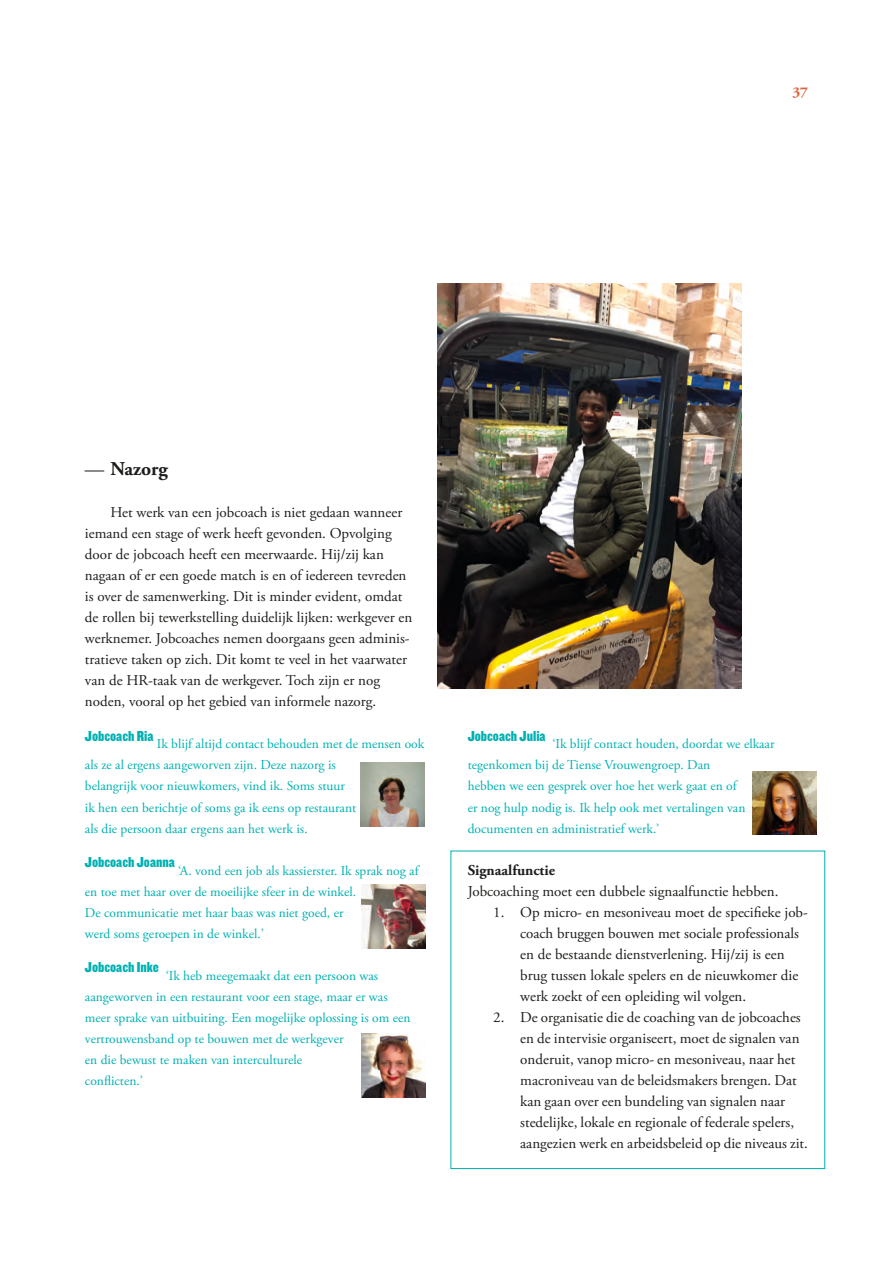
<style>
.page{position:relative;width:893px;height:1265px;background:#fff}
.page>*{position:absolute;margin:0;border:0;box-sizing:border-box;transform-origin:0 0}
.t1{font:700 19.5px "Adobe Garamond Pro";color:#1d1d1b}
.t2{font:15px/21px "Adobe Garamond Pro";color:#1d1d1b}
.t3{font:15px "Knockout 70 Full Welterwt";color:#00b0b1}
.t4{font:700 15px "Adobe Garamond Pro";color:#1d1d1b}
.t5{font:700 15px "Adobe Garamond Pro";color:#e1603a}
.t6{font:13.5px/21px "Adobe Garamond Pro";color:#00b0b1}
.s1{font-weight:400}
</style>
<div class="page">
<img style="left:438px;top:283px;width:304px;height:405px">
<img style="left:361px;top:885px;width:64px;height:63px">
<img style="left:361px;top:1033px;width:64px;height:64px">
<img style="left:361px;top:762px;width:64px;height:64px">
<img style="left:753px;top:771px;width:63px;height:64px">
<p class="t5" style="left:792px;top:84px;width:17px">37</p>
<h1 class="t1" style="left:85px;top:458px;width:84px"><span class="s1">—</span> Nazorg</h1>
<p class="t2" style="left:85px;top:502px;width:329px;text-indent:26px">Het werk van een jobcoach is niet gedaan wanneer iemand een stage of werk heeft gevonden. Opvolging door de jobcoach heeft een meerwaarde. Hij/zij kan nagaan of er een goede match is en of iedereen tevreden is over de samenwerking. Dit is minder evident, omdat de rollen bij tewerkstelling duidelijk lijken: werkgever en werknemer. Jobcoaches nemen doorgaans geen adminis&shy;tratieve taken op zich. Dit komt te veel in het vaarwater van de HR-taak van de werkgever. Toch zijn er nog noden, vooral op het gebied van informele nazorg.</p>
<p class="t3" style="left:85px;top:726px;width:70px">Jobcoach Ria</p>
<p class="t6" style="left:85px;top:734px;width:341px;text-indent:72px">Ik blijf altijd contact behouden met de mensen ook als ze al ergens aangeworven zijn. Deze nazorg is<br>belangrijk voor nieuwkomers, vind ik. Soms stuur<br>ik hen een berichtje of soms ga ik eens op restaurant<br>als die persoon daar ergens aan het werk is.</p>
<p class="t3" style="left:85px;top:852px;width:91px">Jobcoach Joanna</p>
<p class="t6" style="left:85px;top:860px;width:335px;text-indent:93px">‘A. vond een job als kassierster. Ik sprak nog af en toe met haar over de moeilijke sfeer in de winkel.<br>De communicatie met haar baas was niet goed, er<br>werd soms geroepen in de winkel.’</p>
<p class="t3" style="left:85px;top:957px;width:76px">Jobcoach Inke</p>
<p class="t6" style="left:85px;top:965px;width:327px;text-indent:81px">‘Ik heb meegemaakt dat een persoon was aangeworven in een restaurant voor een stage, maar er was meer sprake van uitbuiting. Een mogelijke oplossing is om een vertrouwensband op te bouwen met de werkgever<br>en die bewust te maken van interculturele<br>conflicten.’</p>
<p class="t3" style="left:468px;top:726px;width:79px">Jobcoach Julia</p>
<p class="t6" style="left:468px;top:734px;width:308px;text-indent:85px">‘Ik blijf contact houden, doordat we elkaar tegenkomen bij de Tiense Vrouwengroep. Dan<br>hebben we een gesprek over hoe het werk gaat en of<br>er nog hulp nodig is. Ik help ook met vertalingen van documenten en administratief werk.’</p>
<p class="t4" style="left:468px;top:861px;width:89px">Signaalfunctie</p>
<p class="t2" style="left:468px;top:880px;width:312px">Jobcoaching moet een dubbele signaalfunctie hebben.</p>
<p class="t2" style="left:520px;top:901px;width:289px;text-indent:-27px">1. Op micro- en mesoniveau moet de specifieke job&shy;coach bruggen bouwen met sociale professionals en de bestaande dienstverlening. Hij/zij is een brug tussen lokale spelers en de nieuwkomer die werk zoekt of een opleiding wil volgen.</p>
<p class="t2" style="left:520px;top:1006px;width:289px;text-indent:-27px">2. De organisatie die de coaching van de jobcoaches en de intervisie organiseert, moet de signalen van onderuit, vanop micro- en mesoniveau, naar het macroniveau van de beleidsmakers brengen. Dat kan gaan over een bundeling van signalen naar stedelijke, lokale en regionale of federale spelers, aangezien werk en arbeidsbeleid op die niveaus zit.</p>
</div>
